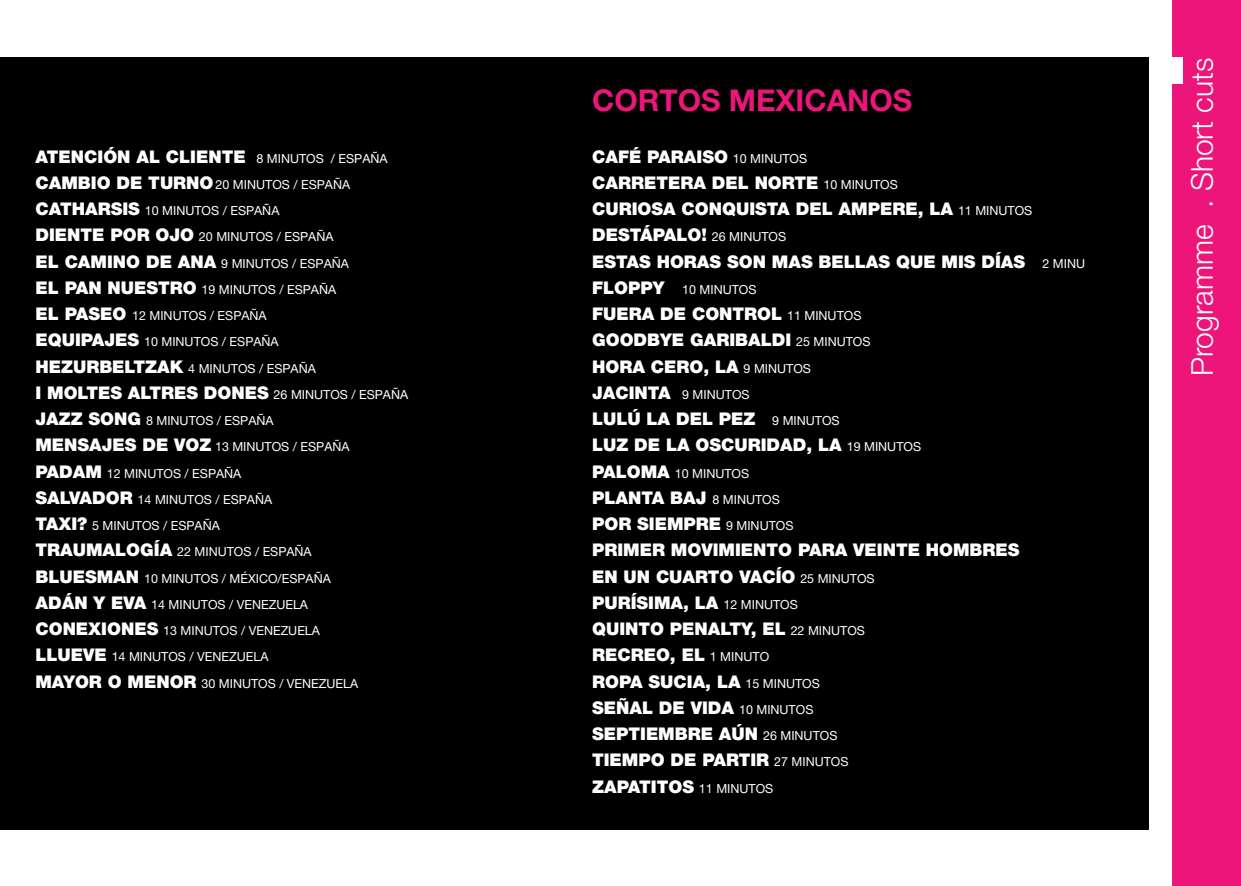
<style>
.page{position:relative;width:1241px;height:886px;background:#fff}
.page>*{position:absolute;margin:0;border:0;box-sizing:border-box;transform-origin:0 0}
.t1{font:300 30px "Helvetica Neue LT Pro";color:#fff}
.t2{font:700 30px "Helvetica Neue LT Pro";color:#ed157a}
.t3{font:900 17.5px/26.2px "Helvetica Neue LT Pro";color:#fff}
.t4{font:12.5px/26.2px "Helvetica Neue LT Pro";color:#fff}
.s1{font-weight:400;font-size:12.5px}
.s2{font-weight:900;font-size:17.5px}
</style>
<div class="page">
<div style="left:1172px;top:0;width:68px;height:886px;background:#ed157a"></div>
<div style="left:1172px;top:57px;width:10px;height:22px;background:#fff"></div>
<div style="left:1172px;top:61px;width:10px;height:23px;background:#fff"></div>
<div style="left:0;top:57px;width:1148px;height:772px;background:#000"></div>
<p class="t3" style="left:35px;top:143px;width:353px">ATENCIÓN AL CLIENTE <span class="s1">8 MINUTOS / ESPAÑA</span></p>
<p class="t4" style="left:35px;top:171px;width:316px"><span class="s2">CAMBIO DE TURNO</span> 20 MINUTOS / ESPAÑA<br><span class="s2">CATHARSIS</span> 10 MINUTOS / ESPAÑA<br><span class="s2">DIENTE POR OJO</span> 20 MINUTOS / ESPAÑA<br><span class="s2">EL CAMINO DE ANA</span> 9 MINUTOS / ESPAÑA<br><span class="s2">EL PAN NUESTRO</span> 19 MINUTOS / ESPAÑA<br><span class="s2">EL PASEO</span> 12 MINUTOS / ESPAÑA<br><span class="s2">EQUIPAJES</span> 10 MINUTOS / ESPAÑA<br><span class="s2">HEZURBELTZAK</span> 4 MINUTOS / ESPAÑA</p>
<p class="t3" style="left:35px;top:379px;width:374px">I MOLTES ALTRES DONES <span class="s1">26 MINUTOS / ESPAÑA</span></p>
<p class="t4" style="left:35px;top:407px;width:324px"><span class="s2">JAZZ SONG</span> 8 MINUTOS / ESPAÑA<br><span class="s2">MENSAJES DE VOZ</span> 13 MINUTOS / ESPAÑA<br><span class="s2">PADAM</span> 12 MINUTOS / ESPAÑA<br><span class="s2">SALVADOR</span> 14 MINUTOS / ESPAÑA<br><span class="s2">TAXI?</span> 5 MINUTOS / ESPAÑA<br><span class="s2">TRAUMALOGÍA</span> 22 MINUTOS / ESPAÑA<br><span class="s2">BLUESMAN</span> 10 MINUTOS / MÉXICO/ESPAÑA<br><span class="s2">ADÁN Y EVA</span> 14 MINUTOS / VENEZUELA<br><span class="s2">CONEXIONES</span> 13 MINUTOS / VENEZUELA<br><span class="s2">LLUEVE</span> 14 MINUTOS / VENEZUELA<br><span class="s2">MAYOR O MENOR</span> 30 MINUTOS / VENEZUELA</p>
<h1 class="t2" style="left:592px;top:82px;width:322px">CORTOS MEXICANOS</h1>
<p class="t3" style="left:592px;top:143px;width:494px">CAFÉ PARAISO <span class="s1">10 MINUTOS<br></span>CARRETERA DEL NORTE <span class="s1">10 MINUTOS<br></span>CURIOSA CONQUISTA DEL AMPERE, LA <span class="s1">11 MINUTOS<br></span>DESTÁPALO! <span class="s1">26 MINUTOS<br></span>ESTAS HORAS SON MAS BELLAS QUE MIS DÍAS <span class="s1">2 MINU</span></p>
<p class="t4" style="left:592px;top:276px;width:166px"><span class="s2">FLOPPY</span> 10 MINUTOS</p>
<p class="t3" style="left:592px;top:301px;width:280px">FUERA DE CONTROL <span class="s1">11 MINUTOS<br></span>GOODBYE GARIBALDI <span class="s1">25 MINUTOS<br></span>HORA CERO, LA <span class="s1">9 MINUTOS</span></p>
<p class="t4" style="left:592px;top:381px;width:159px"><span class="s2">JACINTA</span> 9 MINUTOS</p>
<p class="t3" style="left:592px;top:406px;width:330px">LULÚ LA DEL PEZ <span class="s1">9 MINUTOS<br></span>LUZ DE LA OSCURIDAD, LA <span class="s1">19 MINUTOS</span></p>
<p class="t4" style="left:592px;top:460px;width:158px"><span class="s2">PALOMA</span> 10 MINUTOS</p>
<p class="t3" style="left:592px;top:484px;width:429px">PLANTA BAJ <span class="s1">8 MINUTOS<br></span>POR SIEMPRE <span class="s1">9 MINUTOS<br></span>PRIMER MOVIMIENTO PARA VEINTE HOMBRES<br>EN UN CUARTO VACÍO <span class="s1">25 MINUTOS<br></span>PURÍSIMA, LA <span class="s1">12 MINUTOS<br></span>QUINTO PENALTY, EL <span class="s1">22 MINUTOS<br></span>RECREO, EL <span class="s1">1 MINUTO<br></span>ROPA SUCIA, LA <span class="s1">15 MINUTOS<br></span>SEÑAL DE VIDA <span class="s1">10 MINUTOS<br></span>SEPTIEMBRE AÚN <span class="s1">26 MINUTOS<br></span>TIEMPO DE PARTIR <span class="s1">27 MINUTOS<br></span>ZAPATITOS <span class="s1">11 MINUTOS</span></p>
<h1 class="t1" style="left:1183px;top:376px;width:320px;rotate:-90deg">Programme . Short cuts</h1>
</div>
